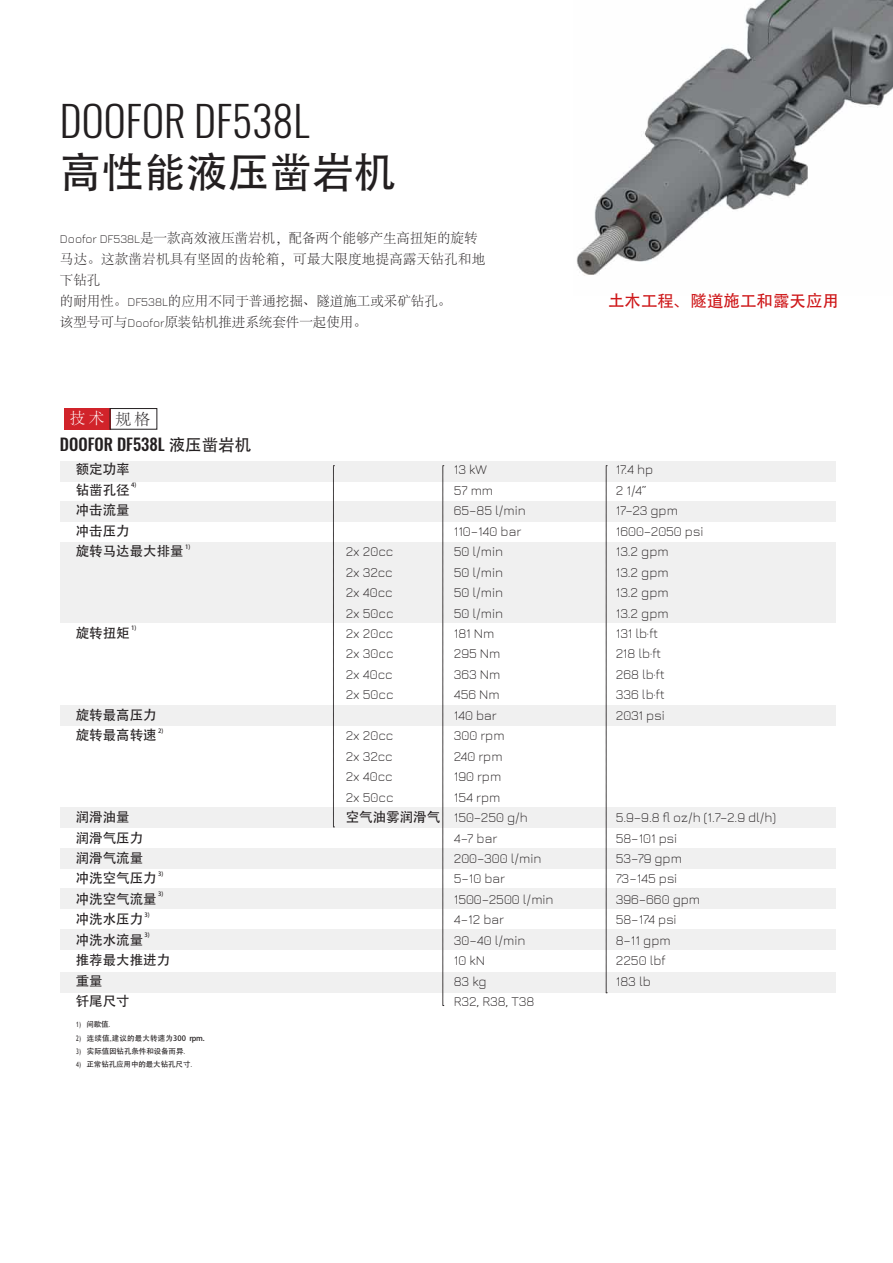
<style>
.page{position:relative;width:893px;height:1263px;background:#fff}
.page>*{position:absolute;margin:0;border:0;box-sizing:border-box;transform-origin:0 0}
.t1{font:300 42px "Oswald";color:#231f20}
.Otsikko_kiinaksi{font:42px "Adobe Heiti Std";color:#231f20}
.t2{font:500 16.5px "Oswald";color:#231f20}
.t3{font:16.5px "Adobe Heiti Std";color:#ce1719}
.t4{font:300 15.75px "Adobe Song Std";color:#fff}
.t5{font:300 15.75px "Adobe Song Std";color:#231f20}
.Kiinan_taulukko-otsikot{font:300 13.5px "Jura";color:#231f20}
.Tekstikentän_tyyli_kiina{font:300 13.5px/21px "Adobe Song Std";color:#231f20}
.Kiinan_taulukko-otsikot-2{font:13.5px "Adobe Heiti Std";color:#231f20}
.t6{font:7.5px "Adobe Heiti Std";letter-spacing:-.01em;color:#231f20}
.t7{font:7.5px "Adobe Heiti Std";letter-spacing:.02em;color:#231f20}
.Kiinan_taulukko-otsikot-3{font:6px "Adobe Heiti Std";color:#231f20}
.s1{font-family:"Jura";font-size:12px}
.s2{font-family:"Adobe Heiti Std";font-weight:400}
.s3{font-family:"Trebuchet MS"}
.s4{font-family:"Times New Roman"}
</style>
<div class="page">
<svg style="left:333px;top:481px;width:1px;height:347px"></svg>
<svg style="left:443px;top:481px;width:1px;height:525px"></svg>
<svg style="left:606px;top:481px;width:1px;height:491px"></svg>
<div style="left:60px;top:542px;width:776px;height:81px;background:#f0f0f0"></div>
<div style="left:60px;top:501px;width:776px;height:21px;background:#f0f0f0"></div>
<div style="left:60px;top:461px;width:776px;height:20px;background:#f0f0f0"></div>
<div style="left:60px;top:705px;width:776px;height:20px;background:#f0f0f0"></div>
<div style="left:60px;top:888px;width:776px;height:21px;background:#f0f0f0"></div>
<div style="left:60px;top:929px;width:776px;height:20px;background:#f0f0f0"></div>
<div style="left:60px;top:972px;width:776px;height:21px;background:#f0f0f0"></div>
<div style="left:60px;top:849px;width:776px;height:20px;background:#f0f0f0"></div>
<div style="left:60px;top:807px;width:776px;height:20px;background:#f0f0f0"></div>
<img style="left:576px;top:0;width:317px;height:276px">
<div style="left:64px;top:408px;width:46px;height:21px;background:#d1232a"></div>
<div style="left:110px;top:408px;width:47px;height:21px;border:1px solid #231f20"></div>
<p class="t1" style="left:60px;top:84px;width:251px">DOOFOR DF538L</p>
<p class="Otsikko_kiinaksi" style="left:60px;top:148px;width:338px">高性能液压凿岩机</p>
<p class="Tekstikentän_tyyli_kiina" style="left:60px;top:229px;width:419px"><span class="s1">Doofor DF538L</span>是一款高效液压凿岩机，配备两个能够产生高扭矩的旋转</p>
<p class="Tekstikentän_tyyli_kiina" style="left:60px;top:250px;width:427px">马达。这款凿岩机具有坚固的齿轮箱，可最大限度地提高露天钻孔和地下钻孔</p>
<p class="Tekstikentän_tyyli_kiina" style="left:60px;top:292px;width:393px">的耐用性。<span class="s1">DF538L</span>的应用不同于普通挖掘、隧道施工或采矿钻孔。</p>
<p class="Tekstikentän_tyyli_kiina" style="left:60px;top:313px;width:308px">该型号可与<span class="s1">Doofor</span>原装钻机推进系统套件一起使用。</p>
<p class="t4" style="left:70px;top:409px;width:36px">技 术</p>
<p class="t5" style="left:116px;top:410px;width:36px">规 格</p>
<p class="t2" style="left:60px;top:436px;width:193px">DOOFOR DF538L <span class="s2">液压凿岩机</span></p>
<p class="t3" style="left:608px;top:291px;width:232px">土木工程、隧道施工和露天应用</p>
<p class="Kiinan_taulukko-otsikot-2" style="left:76px;top:461px;width:55px">额定功率</p>
<p class="Kiinan_taulukko-otsikot" style="left:454px;top:460px;width:35px">13 kW</p>
<p class="Kiinan_taulukko-otsikot" style="left:616px;top:460px;width:39px">17.4 hp</p>
<p class="Kiinan_taulukko-otsikot-2" style="left:76px;top:482px;width:55px">钻凿孔径</p>
<p class="Kiinan_taulukko-otsikot-3" style="left:131px;top:481px;width:7px">4)</p>
<p class="Kiinan_taulukko-otsikot" style="left:454px;top:480px;width:41px">57 mm</p>
<p class="Kiinan_taulukko-otsikot" style="left:616px;top:480px;width:32px">2 1/4”</p>
<p class="Kiinan_taulukko-otsikot-2" style="left:76px;top:502px;width:55px">冲击流量</p>
<p class="Kiinan_taulukko-otsikot" style="left:454px;top:501px;width:74px">65–85 l/min</p>
<p class="Kiinan_taulukko-otsikot" style="left:616px;top:501px;width:64px">17–23 gpm</p>
<p class="Kiinan_taulukko-otsikot-2" style="left:76px;top:523px;width:55px">冲击压力</p>
<p class="Kiinan_taulukko-otsikot" style="left:454px;top:521px;width:69px">110–140 bar</p>
<p class="Kiinan_taulukko-otsikot" style="left:616px;top:521px;width:89px">1600–2050 psi</p>
<p class="Kiinan_taulukko-otsikot-2" style="left:76px;top:543px;width:109px">旋转马达最大排量</p>
<p class="Kiinan_taulukko-otsikot-3" style="left:185px;top:543px;width:7px">1)</p>
<p class="Kiinan_taulukko-otsikot" style="left:346px;top:542px;width:49px">2x 20cc</p>
<p class="Kiinan_taulukko-otsikot" style="left:454px;top:542px;width:51px">50 l/min</p>
<p class="Kiinan_taulukko-otsikot" style="left:616px;top:542px;width:54px">13.2 gpm</p>
<p class="Kiinan_taulukko-otsikot" style="left:346px;top:562px;width:48px">2x 32cc</p>
<p class="Kiinan_taulukko-otsikot" style="left:454px;top:562px;width:51px">50 l/min</p>
<p class="Kiinan_taulukko-otsikot" style="left:616px;top:562px;width:54px">13.2 gpm</p>
<p class="Kiinan_taulukko-otsikot" style="left:346px;top:583px;width:49px">2x 40cc</p>
<p class="Kiinan_taulukko-otsikot" style="left:454px;top:583px;width:51px">50 l/min</p>
<p class="Kiinan_taulukko-otsikot" style="left:616px;top:583px;width:54px">13.2 gpm</p>
<p class="Kiinan_taulukko-otsikot" style="left:346px;top:603px;width:49px">2x 50cc</p>
<p class="Kiinan_taulukko-otsikot" style="left:454px;top:603px;width:51px">50 l/min</p>
<p class="Kiinan_taulukko-otsikot" style="left:616px;top:603px;width:54px">13.2 gpm</p>
<p class="Kiinan_taulukko-otsikot-2" style="left:76px;top:625px;width:55px">旋转扭矩</p>
<p class="Kiinan_taulukko-otsikot-3" style="left:131px;top:625px;width:7px">1)</p>
<p class="Kiinan_taulukko-otsikot" style="left:346px;top:624px;width:49px">2x 20cc</p>
<p class="Kiinan_taulukko-otsikot" style="left:454px;top:624px;width:42px">181 Nm</p>
<p class="Kiinan_taulukko-otsikot" style="left:616px;top:624px;width:44px">131 lb·ft</p>
<p class="Kiinan_taulukko-otsikot" style="left:346px;top:644px;width:49px">2x 30cc</p>
<p class="Kiinan_taulukko-otsikot" style="left:454px;top:644px;width:48px">295 Nm</p>
<p class="Kiinan_taulukko-otsikot" style="left:616px;top:644px;width:47px">218 lb·ft</p>
<p class="Kiinan_taulukko-otsikot" style="left:346px;top:664px;width:49px">2x 40cc</p>
<p class="Kiinan_taulukko-otsikot" style="left:454px;top:664px;width:48px">363 Nm</p>
<p class="Kiinan_taulukko-otsikot" style="left:616px;top:664px;width:50px">268 lb·ft</p>
<p class="Kiinan_taulukko-otsikot" style="left:346px;top:685px;width:49px">2x 50cc</p>
<p class="Kiinan_taulukko-otsikot" style="left:454px;top:685px;width:48px">456 Nm</p>
<p class="Kiinan_taulukko-otsikot" style="left:616px;top:685px;width:50px">336 lb·ft</p>
<p class="Kiinan_taulukko-otsikot-2" style="left:76px;top:707px;width:82px">旋转最高压力</p>
<p class="Kiinan_taulukko-otsikot" style="left:454px;top:705px;width:45px">140 bar</p>
<p class="Kiinan_taulukko-otsikot" style="left:616px;top:705px;width:50px">2031 psi</p>
<p class="Kiinan_taulukko-otsikot-2" style="left:76px;top:727px;width:82px">旋转最高转速</p>
<p class="Kiinan_taulukko-otsikot-3" style="left:158px;top:727px;width:7px">2)</p>
<p class="Kiinan_taulukko-otsikot" style="left:346px;top:726px;width:49px">2x 20cc</p>
<p class="Kiinan_taulukko-otsikot" style="left:454px;top:726px;width:52px">300 rpm</p>
<p class="Kiinan_taulukko-otsikot" style="left:346px;top:746px;width:48px">2x 32cc</p>
<p class="Kiinan_taulukko-otsikot" style="left:454px;top:746px;width:50px">240 rpm</p>
<p class="Kiinan_taulukko-otsikot" style="left:346px;top:767px;width:49px">2x 40cc</p>
<p class="Kiinan_taulukko-otsikot" style="left:454px;top:767px;width:49px">190 rpm</p>
<p class="Kiinan_taulukko-otsikot" style="left:346px;top:787px;width:49px">2x 50cc</p>
<p class="Kiinan_taulukko-otsikot" style="left:454px;top:787px;width:48px">154 rpm</p>
<p class="Kiinan_taulukko-otsikot-2" style="left:76px;top:809px;width:55px">润滑油量</p>
<p class="Kiinan_taulukko-otsikot" style="left:346px;top:808px;width:184px"><span class="s2">空气油雾润滑气</span> 150–250 g/h</p>
<p class="Kiinan_taulukko-otsikot" style="left:616px;top:808px;width:162px">5.9–9.8 fl oz/h (1.7–2.9 dl/h)</p>
<p class="Kiinan_taulukko-otsikot-2" style="left:76px;top:829px;width:69px">润滑气压力</p>
<p class="Kiinan_taulukko-otsikot" style="left:454px;top:828px;width:45px">4–7 bar</p>
<p class="Kiinan_taulukko-otsikot" style="left:616px;top:828px;width:63px">58–101 psi</p>
<p class="Kiinan_taulukko-otsikot-2" style="left:76px;top:850px;width:69px">润滑气流量</p>
<p class="Kiinan_taulukko-otsikot" style="left:454px;top:849px;width:89px">200–300 l/min</p>
<p class="Kiinan_taulukko-otsikot" style="left:616px;top:849px;width:68px">53–79 gpm</p>
<p class="Kiinan_taulukko-otsikot-2" style="left:76px;top:870px;width:82px">冲洗空气压力</p>
<p class="Kiinan_taulukko-otsikot-3" style="left:158px;top:870px;width:7px">3)</p>
<p class="Kiinan_taulukko-otsikot" style="left:454px;top:869px;width:53px">5–10 bar</p>
<p class="Kiinan_taulukko-otsikot" style="left:616px;top:869px;width:63px">73–145 psi</p>
<p class="Kiinan_taulukko-otsikot-2" style="left:76px;top:891px;width:82px">冲洗空气流量</p>
<p class="Kiinan_taulukko-otsikot-3" style="left:158px;top:890px;width:7px">3)</p>
<p class="Kiinan_taulukko-otsikot" style="left:454px;top:889px;width:101px">1500–2500 l/min</p>
<p class="Kiinan_taulukko-otsikot" style="left:616px;top:889px;width:86px">396–660 gpm</p>
<p class="Kiinan_taulukko-otsikot-2" style="left:76px;top:911px;width:69px">冲洗水压力</p>
<p class="Kiinan_taulukko-otsikot-3" style="left:145px;top:911px;width:7px">3)</p>
<p class="Kiinan_taulukko-otsikot" style="left:454px;top:910px;width:52px">4–12 bar</p>
<p class="Kiinan_taulukko-otsikot" style="left:616px;top:910px;width:62px">58–174 psi</p>
<p class="Kiinan_taulukko-otsikot-2" style="left:76px;top:932px;width:69px">冲洗水流量</p>
<p class="Kiinan_taulukko-otsikot-3" style="left:145px;top:931px;width:7px">3)</p>
<p class="Kiinan_taulukko-otsikot" style="left:454px;top:930px;width:73px">30–40 l/min</p>
<p class="Kiinan_taulukko-otsikot" style="left:616px;top:930px;width:56px">8–11 gpm</p>
<p class="Kiinan_taulukko-otsikot-2" style="left:76px;top:952px;width:96px">推荐最大推进力</p>
<p class="Kiinan_taulukko-otsikot" style="left:454px;top:951px;width:33px">10 kN</p>
<p class="Kiinan_taulukko-otsikot" style="left:616px;top:951px;width:51px">2250 lbf</p>
<p class="Kiinan_taulukko-otsikot-2" style="left:76px;top:973px;width:28px">重量</p>
<p class="Kiinan_taulukko-otsikot" style="left:454px;top:971px;width:34px">83 kg</p>
<p class="Kiinan_taulukko-otsikot" style="left:616px;top:971px;width:37px">183 lb</p>
<p class="Kiinan_taulukko-otsikot-2" style="left:76px;top:993px;width:55px">钎尾尺寸</p>
<p class="Kiinan_taulukko-otsikot" style="left:454px;top:992px;width:82px">R32, R38, T38</p>
<p class="t6" style="left:76px;top:1020px;width:36px"><span class="s3">1)</span> 间歇值<span class="s4">.</span></p>
<p class="t7" style="left:76px;top:1033px;width:130px"><span class="s3">2)</span> 连续值<span class="s4">,</span>建议的最大转速为300 rpm.</p>
<p class="t6" style="left:76px;top:1046px;width:111px"><span class="s3">3)</span> 实际值因钻孔条件和设备而异<span class="s4">.</span></p>
<p class="t6" style="left:76px;top:1059px;width:118px"><span class="s3">4)</span> 正常钻孔应用中的最大钻孔尺寸<span class="s4">.</span></p>
</div>
